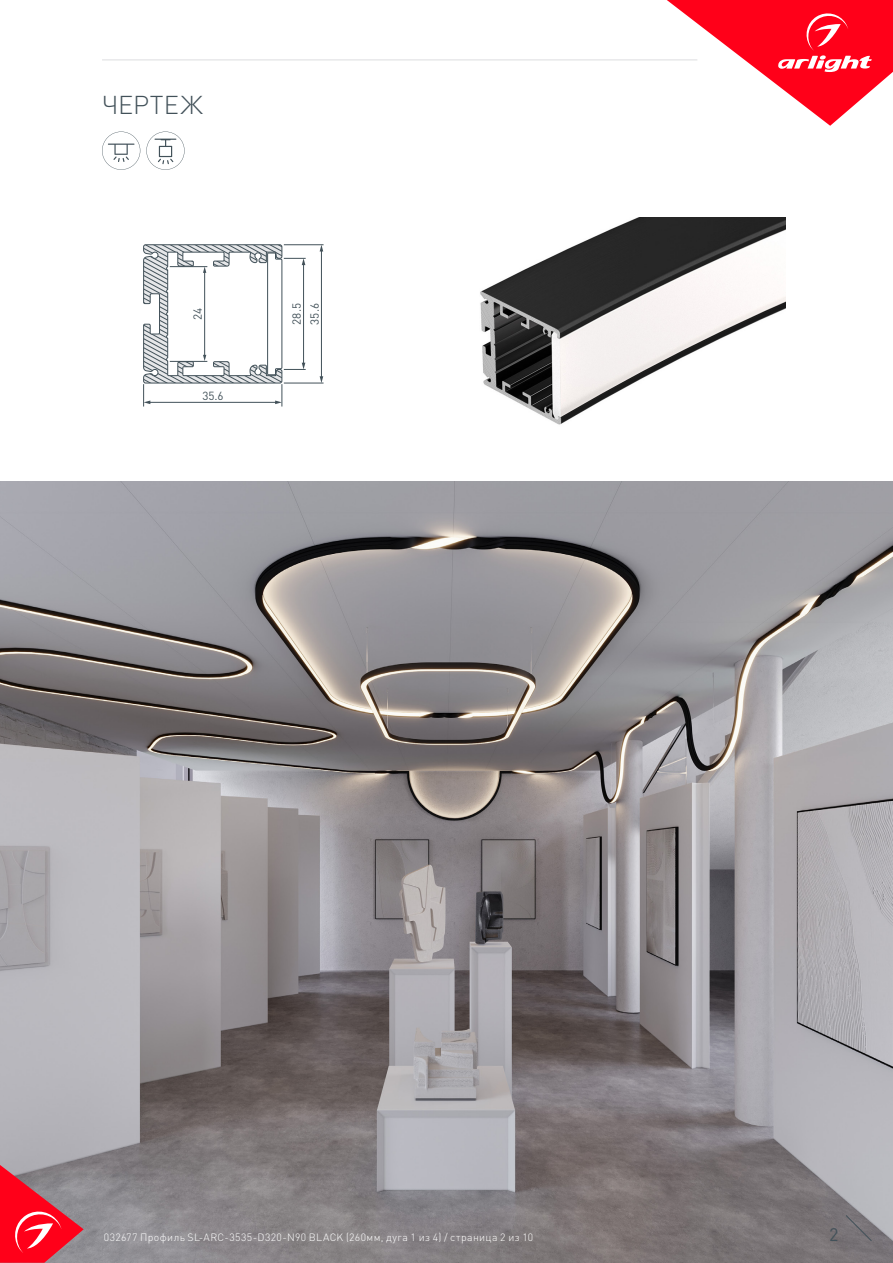
<style>
.page{position:relative;width:893px;height:1263px;background:#fff}
.page>*{position:absolute;margin:0;border:0;box-sizing:border-box;transform-origin:0 0}
.t1{font:300 25.5px "DIN Pro";letter-spacing:.01em;color:#425159}
.t2{font:18px "DIN Pro";color:#425159}
.t3{font:11.7px/17.9px "DIN Pro";color:#425159}
.t4{font:300 10.5px "DIN Pro";letter-spacing:.04em;color:#fff}
.s1{color:#fffefc}
</style>
<div class="page">
<img style="left:0;top:481px;width:893px;height:782px">
<svg style="left:0;top:1165px;width:84px;height:98px"></svg>
<svg style="left:845px;top:1215px;width:27px;height:26px"></svg>
<svg style="left:667px;top:0;width:226px;height:126px"></svg>
<hr style="left:102px;top:60px;width:595px;height:1px;background:#dcdddf">
<img style="left:480px;top:217px;width:305px;height:208px">
<svg style="left:102px;top:132px;width:38px;height:38px"></svg>
<svg style="left:146px;top:132px;width:39px;height:38px"></svg>
<hr style="left:284px;top:244px;width:40px;height:1px;background:#425159">
<hr style="left:284px;top:383px;width:40px;height:1px;background:#425159">
<hr style="left:321px;top:250px;width:1px;height:127px;background:#425159">
<svg style="left:320px;top:245px;width:3px;height:6px"></svg>
<svg style="left:320px;top:376px;width:3px;height:7px"></svg>
<svg style="left:143px;top:244px;width:163px;height:162px"></svg>
<hr style="left:170px;top:266px;width:37px;height:1px;background:#425159">
<hr style="left:170px;top:361px;width:37px;height:1px;background:#425159">
<p class="t1" style="left:102px;top:87px;width:102px">ЧЕРТЕЖ</p>
<p class="t3" style="left:188px;top:320px;width:14px;rotate:-90deg">24</p>
<p class="t3" style="left:202px;top:387px;width:23px">35.6</p>
<p class="t3" style="left:287px;top:325px;width:23px;rotate:-90deg">28.5<br>35.6</p>
<p class="t4" style="left:104px;top:1230px;width:431px">032677 Профиль SL-ARC-3535-D320-N90 BLACK (260мм, дуга 1 из 4) <span class="s1">/ страница 2 из 10</span></p>
<p class="t2" style="left:829px;top:1222px;width:11px">2</p>
</div>
